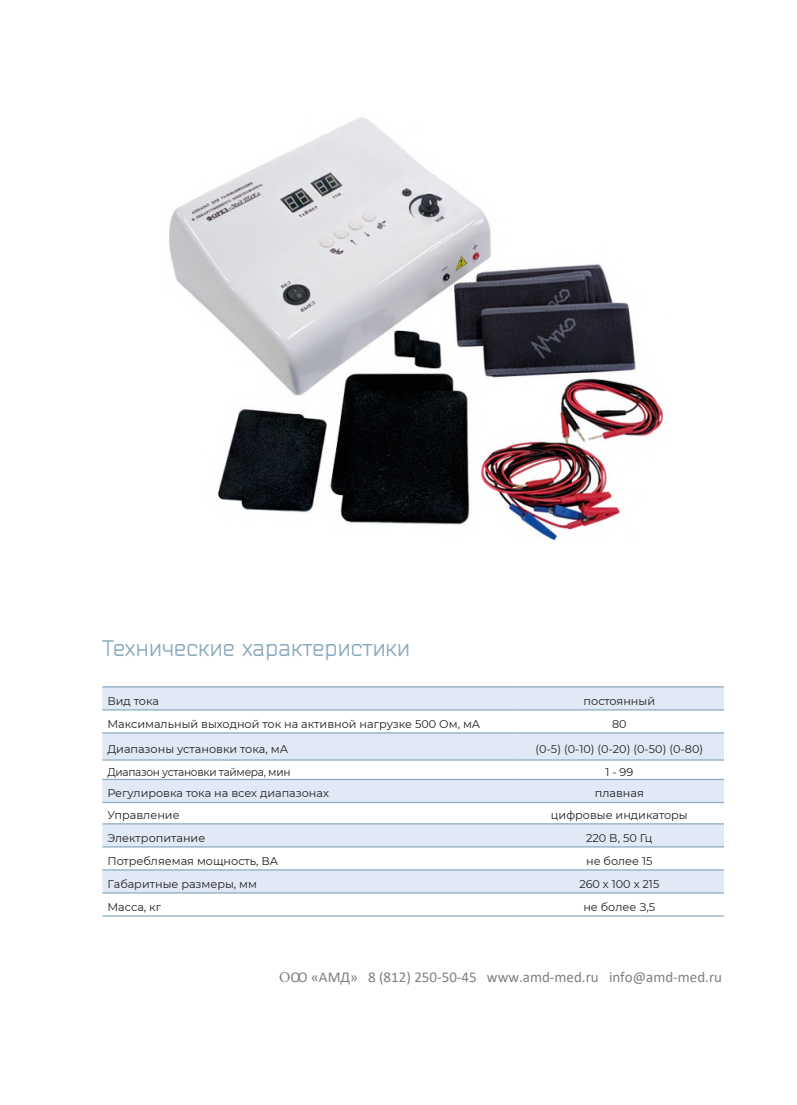
<style>
.page{position:relative;width:797px;height:1105px;background:#fff}
.page>*{position:absolute;margin:0;border:0;box-sizing:border-box;transform-origin:0 0}
.zag-hell_blue{font:22.5px "Bender";letter-spacing:.02em;color:#89a9be}
.t1{font:15px "Calibri";color:#808080}
.t2{font:11.25px "Montserrat";color:#231f20}
.t3{font:11.25px "Montserrat";letter-spacing:-.025em;color:#231f20;scale:.94 1}
.s1{font-family:"Minion Pro"}
</style>
<div class="page">
<svg style="left:102px;top:687px;width:622px;height:205px;fill:#e1e9f6"></svg>
<hr style="left:102px;top:686px;width:413px;height:1px;background:#8aaabe">
<hr style="left:515px;top:686px;width:209px;height:1px;background:#8aaabe">
<hr style="left:102px;top:709px;width:413px;height:1px;background:#8aaabe">
<hr style="left:515px;top:709px;width:209px;height:1px;background:#8aaabe">
<hr style="left:102px;top:732px;width:413px;height:1px;background:#8aaabe">
<hr style="left:515px;top:732px;width:209px;height:1px;background:#8aaabe">
<hr style="left:102px;top:759px;width:413px;height:2px;background:#8aaabe">
<hr style="left:102px;top:779px;width:413px;height:1px;background:#8aaabe">
<hr style="left:515px;top:779px;width:209px;height:1px;background:#8aaabe">
<hr style="left:102px;top:802px;width:413px;height:1px;background:#8aaabe">
<hr style="left:515px;top:802px;width:209px;height:1px;background:#8aaabe">
<hr style="left:102px;top:823px;width:413px;height:1px;background:#8aaabe">
<hr style="left:515px;top:823px;width:209px;height:1px;background:#8aaabe">
<hr style="left:102px;top:846px;width:413px;height:1px;background:#8aaabe">
<hr style="left:515px;top:846px;width:209px;height:1px;background:#8aaabe">
<hr style="left:102px;top:869px;width:413px;height:1px;background:#8aaabe">
<hr style="left:515px;top:869px;width:209px;height:1px;background:#8aaabe">
<hr style="left:102px;top:892px;width:413px;height:1px;background:#8aaabe">
<hr style="left:515px;top:892px;width:209px;height:1px;background:#8aaabe">
<hr style="left:102px;top:915px;width:413px;height:2px;background:#8aaabe">
<hr style="left:515px;top:915px;width:209px;height:2px;background:#8aaabe">
<hr style="left:515px;top:759px;width:209px;height:2px;background:#8aaabe">
<img style="left:169px;top:117px;width:495px;height:423px">
<p class="zag-hell_blue" style="left:102px;top:635px;width:309px">Технические характеристики</p>
<p class="t2" style="left:107px;top:693px;width:53px">Вид тока</p>
<p class="t2" style="left:583px;top:693px;width:73px">постоянный</p>
<p class="t2" style="left:107px;top:716px;width:374px">Максимальный выходной ток на активной нагрузке 500 Ом, мА</p>
<p class="t2" style="left:612px;top:716px;width:16px">80</p>
<p class="t2" style="left:107px;top:741px;width:182px">Диапазоны установки тока, мА</p>
<p class="t2" style="left:535px;top:741px;width:169px">(0-5) (0-10) (0-20) (0-50) (0-80)</p>
<p class="t3" style="left:107px;top:764px;width:196px">Диапазон установки таймера, мин</p>
<p class="t2" style="left:605px;top:764px;width:29px">1 - 99</p>
<p class="t2" style="left:107px;top:785px;width:223px">Регулировка тока на всех диапазонах</p>
<p class="t2" style="left:595px;top:785px;width:51px">плавная</p>
<p class="t2" style="left:107px;top:808px;width:74px">Управление</p>
<p class="t2" style="left:551px;top:808px;width:138px">цифровые индикаторы</p>
<p class="t2" style="left:107px;top:830px;width:99px">Электропитание</p>
<p class="t2" style="left:586px;top:830px;width:68px">220 В, 50 Гц</p>
<p class="t2" style="left:107px;top:853px;width:172px">Потребляемая мощность, ВА</p>
<p class="t2" style="left:586px;top:853px;width:68px">не более 15</p>
<p class="t2" style="left:107px;top:876px;width:151px">Габаритные размеры, мм</p>
<p class="t2" style="left:579px;top:876px;width:82px">260 х 100 х 215</p>
<p class="t2" style="left:107px;top:899px;width:55px">Масса, кг</p>
<p class="t2" style="left:583px;top:899px;width:73px">не более З,5</p>
<h2 class="t1" style="left:279px;top:966px;width:444px"><span class="s1">O</span>OO «АМД» 8 (812) 250-50-45 www.amd-med.ru info@amd-med.ru</h2>
</div>
